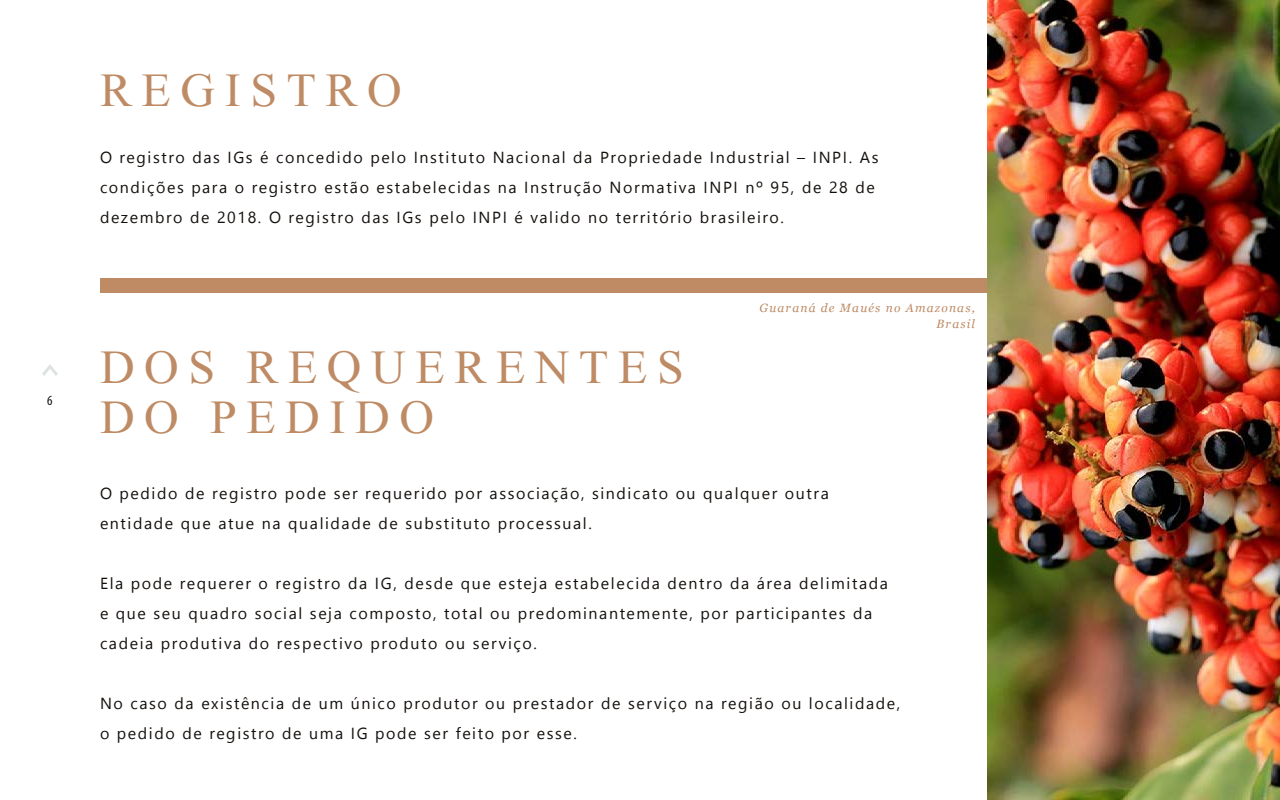
<style>
.page{position:relative;width:1280px;height:800px;background:#fff}
.page>*{position:absolute;margin:0;border:0;box-sizing:border-box;transform-origin:0 0}
.t1{font:48px/50px "Mongolian Baiti";letter-spacing:.2em;color:#be8b65}
.t2{font:16px/30px "Segoe UI";letter-spacing:.1em;color:#130f0c}
.t3{font:condensed 14px "Myriad Pro";color:#130f0c}
.t4{font:italic 12px/16px "Georgia";letter-spacing:.1em;color:#be8b65;text-align:right}
</style>
<div class="page">
<svg style="left:42px;top:364px;width:16px;height:12px"></svg>
<div style="left:100px;top:278px;width:1180px;height:15px;background:#be8b65"></div>
<img style="left:987px;top:0;width:292px;height:800px">
<p class="t3" style="left:47px;top:392px;width:7px">6</p>
<h1 class="t1" style="left:100px;top:66px;width:303px">REGISTRO</h1>
<p class="t2" style="left:100px;top:142px;width:780px">O registro das IGs é concedido pelo Instituto Nacional da Propriedade Industrial – INPI. As condições para o registro estão estabelecidas na Instrução Normativa INPI nº 95, de 28 de dezembro de 2018. O registro das IGs pelo INPI é valido no território brasileiro.</p>
<h1 class="t1" style="left:100px;top:342px;width:585px">DOS REQUERENTES<br>DO PEDIDO</h1>
<p class="t4" style="left:760px;top:300px;width:217px">Guaraná de Maués no Amazonas,<br>Brasil</p>
<p class="t2" style="left:100px;top:478px;width:730px">O pedido de registro pode ser requerido por associação, sindicato ou qualquer outra entidade que atue na qualidade de substituto processual.</p>
<p class="t2" style="left:100px;top:568px;width:790px">Ela pode requerer o registro da IG, desde que esteja estabelecida dentro da área delimitada e que seu quadro social seja composto, total ou predominantemente, por participantes da cadeia produtiva do respectivo produto ou serviço.</p>
<p class="t2" style="left:100px;top:688px;width:802px">No caso da existência de um único produtor ou prestador de serviço na região ou localidade, o pedido de registro de uma IG pode ser feito por esse.</p>
</div>
